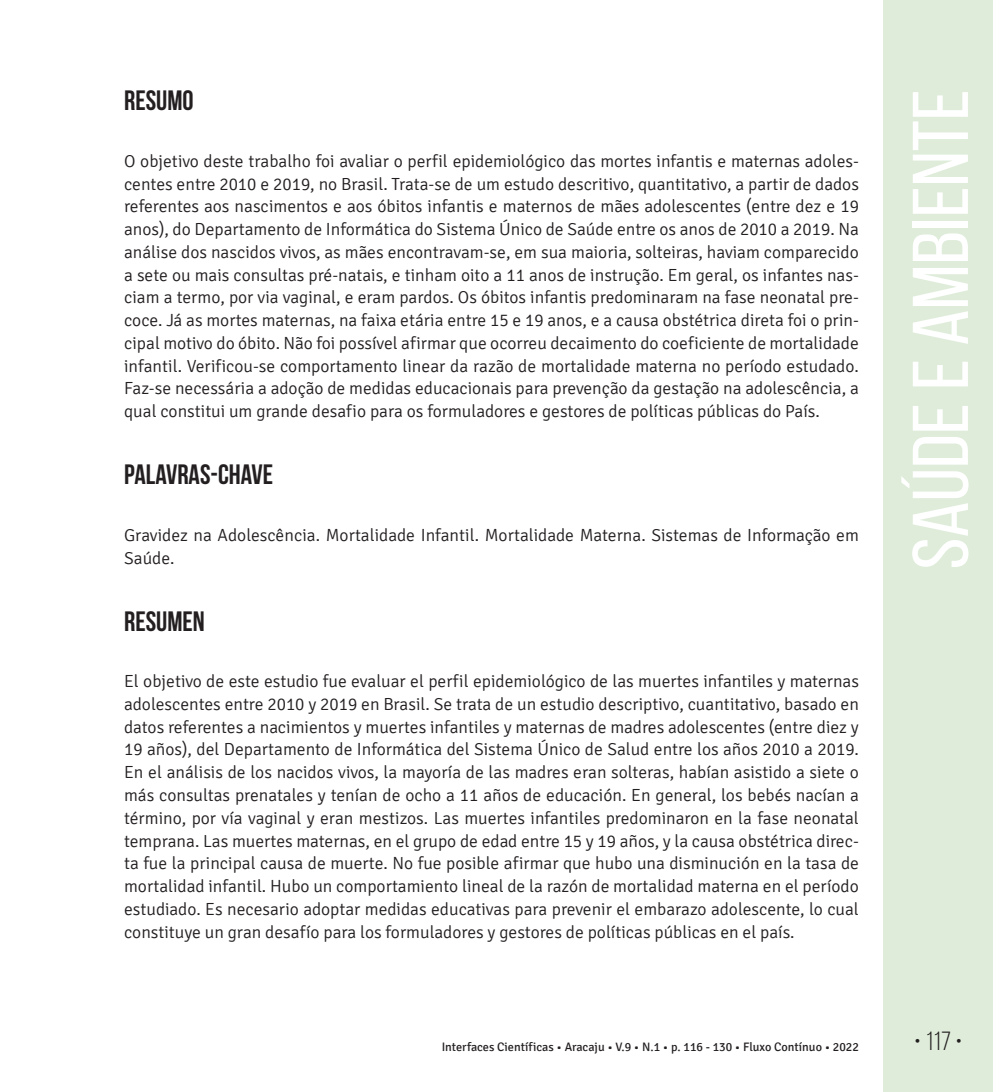
<style>
.page{position:relative;width:993px;height:1092px;background:#fff}
.page>*{position:absolute;margin:0;border:0;box-sizing:border-box;transform-origin:0 0}
.t1{font:78.75px "Bebas Neue";color:#fff;scale:1.09 1}
.t2{font:700 28px "Bebas Neue";color:#231f20}
.t3{font:26.25px "Bebas Neue";color:#231f20}
.t4{font:300 17.5px/22.8px "Signika";color:#231f20;text-align:justify}
.t5{font:12.25px "Signika";color:#231f20}
</style>
<div class="page">
<div style="left:883px;top:0;width:109px;height:1091px;background:#deecd9"></div>
<h2 class="t2" style="left:124px;top:85px;width:71px">RESUMO</h2>
<p class="t4" style="left:124px;top:150px;width:736px">O objetivo deste trabalho foi avaliar o perfil epidemiológico das mortes infantis e maternas adoles&shy;centes entre 2010 e 2019, no Brasil. Trata-se de um estudo descritivo, quantitativo, a partir de dados referentes aos nascimentos e aos óbitos infantis e maternos de mães adolescentes (entre dez e 19 anos), do Departamento de Informática do Sistema Único de Saúde entre os anos de 2010 a 2019. Na análise dos nascidos vivos, as mães encontravam-se, em sua maioria, solteiras, haviam comparecido a sete ou mais consultas pré-natais, e tinham oito a 11 anos de instrução. Em geral, os infantes nas&shy;ciam a termo, por via vaginal, e eram pardos. Os óbitos infantis predominaram na fase neonatal pre&shy;coce. Já as mortes maternas, na faixa etária entre 15 e 19 anos, e a causa obstétrica direta foi o prin&shy;cipal motivo do óbito. Não foi possível afirmar que ocorreu decaimento do coeficiente de mortalidade infantil. Verificou-se comportamento linear da razão de mortalidade materna no período estudado.<br>Faz-se necessária a adoção de medidas educacionais para prevenção da gestação na adolescência, a qual constitui um grande desafio para os formuladores e gestores de políticas públicas do País.</p>
<h2 class="t2" style="left:124px;top:459px;width:150px">PALAVRAS-CHAVE</h2>
<p class="t4" style="left:124px;top:524px;width:736px">Gravidez na Adolescência. Mortalidade Infantil. Mortalidade Materna. Sistemas de Informação em<br>Saúde.</p>
<h2 class="t2" style="left:124px;top:605px;width:82px">RESUMEN</h2>
<p class="t4" style="left:124px;top:670px;width:736px">El objetivo de este estudio fue evaluar el perfil epidemiológico de las muertes infantiles y maternas adolescentes entre 2010 y 2019 en Brasil. Se trata de un estudio descriptivo, cuantitativo, basado en datos referentes a nacimientos y muertes infantiles y maternas de madres adolescentes (entre diez y 19 años), del Departamento de Informática del Sistema Único de Salud entre los años 2010 a 2019.<br>En el análisis de los nacidos vivos, la mayoría de las madres eran solteras, habían asistido a siete o más consultas prenatales y tenían de ocho a 11 años de educación. En general, los bebés nacían a término, por vía vaginal y eran mestizos. Las muertes infantiles predominaron en la fase neonatal temprana. Las muertes maternas, en el grupo de edad entre 15 y 19 años, y la causa obstétrica direc&shy;ta fue la principal causa de muerte. No fue posible afirmar que hubo una disminución en la tasa de mortalidad infantil. Hubo un comportamiento lineal de la razón de mortalidad materna en el período estudiado. Es necesario adoptar medidas educativas para prevenir el embarazo adolescente, lo cual constituye un gran desafío para los formuladores y gestores de políticas públicas en el país.</p>
<h1 class="t1" style="left:897px;top:569px;width:442px;rotate:-90deg">Saúde e Ambiente</h1>
<p class="t5" style="left:441px;top:1040px;width:418px">Interfaces Científicas • Aracaju • V.9 • N.1 • p. 116 - 130 • Fluxo Contínuo • 2022</p>
<h3 class="t3" style="left:913px;top:1026px;width:50px">• 117 •</h3>
</div>
